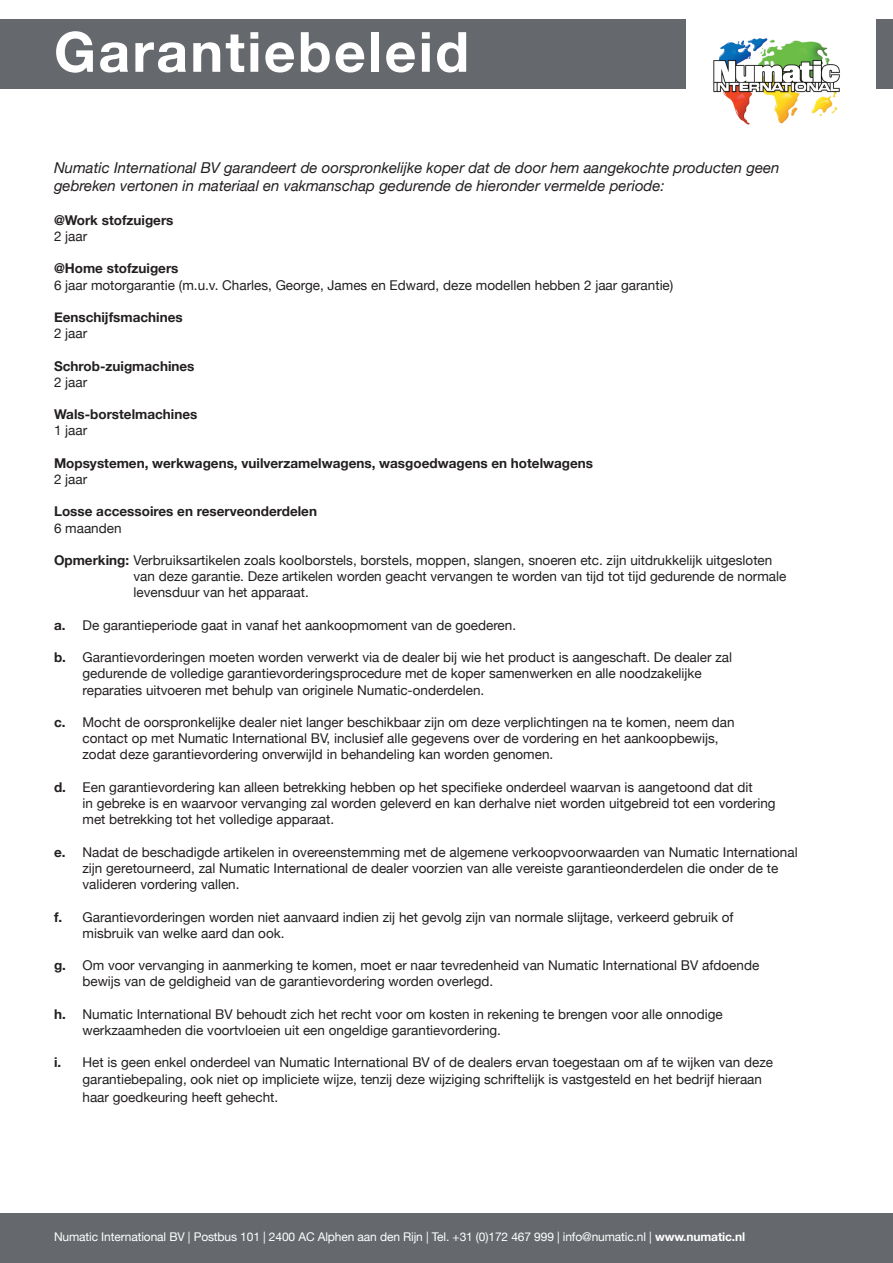
<style>
.page{position:relative;width:893px;height:1263px;background:#fff}
.page>*{position:absolute;margin:0;border:0;box-sizing:border-box;transform-origin:0 0}
.t1{font:700 55.5px "Helvetica Neue";letter-spacing:.04em;color:#fff}
.t2{font:italic 15px/18px "Helvetica Neue";color:#231f20}
.t3{font:13.5px/16.2px "Helvetica Neue";color:#231f20}
.t4{font:700 13.5px "Helvetica Neue";color:#231f20}
.t5{font:12px "Helvetica Neue";letter-spacing:-.01em;color:#fff}
.s1{font-weight:700}
</style>
<div class="page">
<div style="left:0;top:19px;width:893px;height:70px;background:#65686c"></div>
<div style="left:687px;top:9px;width:189px;height:137px;background:#fff"></div>
<img style="left:713px;top:38px;width:127px;height:87px">
<div style="left:0;top:1213px;width:893px;height:50px;background:#65686c"></div>
<p class="t1" style="left:54px;top:8px;width:417px">Garantiebeleid</p>
<p class="t2" style="left:54px;top:159px;width:727px">Numatic International BV garandeert de oorspronkelijke koper dat de door hem aangekochte producten geen gebreken vertonen in materiaal en vakmanschap gedurende de hieronder vermelde periode:</p>
<p class="t4" style="left:54px;top:209px;width:121px">@Work stofzuigers</p>
<p class="t3" style="left:54px;top:229px;width:35px">2 jaar</p>
<p class="t4" style="left:54px;top:258px;width:126px">@Home stofzuigers</p>
<p class="t3" style="left:54px;top:277px;width:621px">6 jaar motorgarantie (m.u.v. Charles, George, James en Edward, deze modellen hebben 2 jaar garantie)</p>
<p class="t4" style="left:54px;top:307px;width:130px">Eenschijfsmachines</p>
<p class="t3" style="left:54px;top:326px;width:35px">2 jaar</p>
<p class="t4" style="left:54px;top:355px;width:142px">Schrob-zuigmachines</p>
<p class="t3" style="left:54px;top:375px;width:35px">2 jaar</p>
<p class="t4" style="left:54px;top:404px;width:145px">Wals-borstelmachines</p>
<p class="t3" style="left:54px;top:423px;width:35px">1 jaar</p>
<p class="t4" style="left:54px;top:452px;width:541px">Mopsystemen, werkwagens, vuilverzamelwagens, wasgoedwagens en hotelwagens</p>
<p class="t3" style="left:54px;top:472px;width:35px">2 jaar</p>
<p class="t4" style="left:54px;top:501px;width:265px">Losse accessoires en reserveonderdelen</p>
<p class="t3" style="left:54px;top:520px;width:69px">6 maanden</p>
<p class="t3" style="left:134px;top:553px;width:654px;text-indent:-80px"><span class="s1">Opmerking:</span> Verbruiksartikelen zoals koolborstels, borstels, moppen, slangen, snoeren etc. zijn uitdrukkelijk uitgesloten van deze garantie. Deze artikelen worden geacht vervangen te worden van tijd tot tijd gedurende de normale levensduur van het apparaat.</p>
<p class="t3" style="left:54px;top:618px;width:464px"><span class="s1">a.</span> De garantieperiode gaat in vanaf het aankoopmoment van de goederen.</p>
<p class="t3" style="left:82px;top:650px;width:651px;text-indent:-28px"><span class="s1">b.</span> Garantievorderingen moeten worden verwerkt via de dealer bij wie het product is aangeschaft. De dealer zal gedurende de volledige garantievorderingsprocedure met de koper samenwerken en alle noodzakelijke reparaties uitvoeren met behulp van originele Numatic-onderdelen.</p>
<p class="t3" style="left:82px;top:715px;width:654px;text-indent:-28px"><span class="s1">c.</span> Mocht de oorspronkelijke dealer niet langer beschikbaar zijn om deze verplichtingen na te komen, neem dan contact op met Numatic International BV, inclusief alle gegevens over de vordering en het aankoopbewijs, zodat deze garantievordering onverwijld in behandeling kan worden genomen.</p>
<p class="t3" style="left:82px;top:780px;width:695px;text-indent:-28px"><span class="s1">d.</span> Een garantievordering kan alleen betrekking hebben op het specifieke onderdeel waarvan is aangetoond dat dit<br>in gebreke is en waarvoor vervanging zal worden geleverd en kan derhalve niet worden uitgebreid tot een vordering met betrekking tot het volledige apparaat.</p>
<p class="t3" style="left:82px;top:844px;width:717px;text-indent:-28px"><span class="s1">e.</span> Nadat de beschadigde artikelen in overeenstemming met de algemene verkoopvoorwaarden van Numatic International zijn geretourneerd, zal Numatic International de dealer voorzien van alle vereiste garantieonderdelen die onder de te valideren vordering vallen.</p>
<p class="t3" style="left:82px;top:909px;width:653px;text-indent:-28px"><span class="s1">f.</span> Garantievorderingen worden niet aanvaard indien zij het gevolg zijn van normale slijtage, verkeerd gebruik of misbruik van welke aard dan ook.</p>
<p class="t3" style="left:82px;top:958px;width:678px;text-indent:-28px"><span class="s1">g.</span> Om voor vervanging in aanmerking te komen, moet er naar tevredenheid van Numatic International BV afdoende bewijs van de geldigheid van de garantievordering worden overlegd.</p>
<p class="t3" style="left:82px;top:1006px;width:642px;text-indent:-28px"><span class="s1">h.</span> Numatic International BV behoudt zich het recht voor om kosten in rekening te brengen voor alle onnodige werkzaamheden die voortvloeien uit een ongeldige garantievordering.</p>
<p class="t3" style="left:82px;top:1055px;width:692px;text-indent:-28px"><span class="s1">i.</span> Het is geen enkel onderdeel van Numatic International BV of de dealers ervan toegestaan om af te wijken van deze garantiebepaling, ook niet op impliciete wijze, tenzij deze wijziging schriftelijk is vastgesteld en het bedrijf hieraan</p>
<p class="t3" style="left:82px;top:1089px;width:197px">haar goedkeuring heeft gehecht.</p>
<p class="t5" style="left:54px;top:1228px;width:693px">Numatic International BV | Postbus 101 | 2400 AC Alphen aan den Rijn | Tel. +31 (0)172 467 999 | info@numatic.nl | <span class="s1">www.numatic.nl</span></p>
</div>
